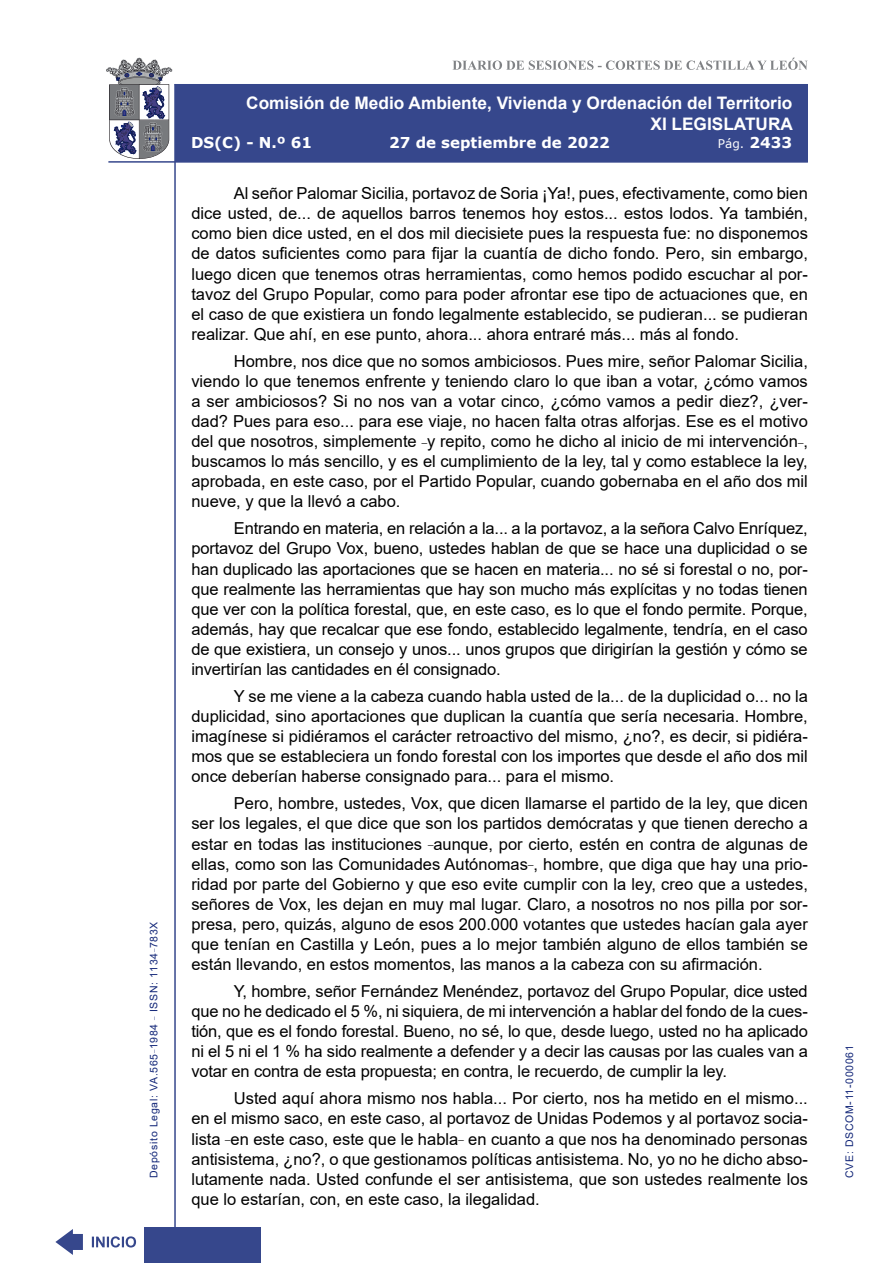
<style>
.page{position:relative;width:893px;height:1263px;background:#fff}
.page>*{position:absolute;margin:0;border:0;box-sizing:border-box;transform-origin:0 0}
.t1{font:700 17.25px/20.7px "Arial";color:#fff;text-align:right}
.t2{font:16.5px/20.1px "Arial";color:#000;text-align:justify}
.t3{font:700 15px "Verdana";color:#fff}
.t4{font:12px "Verdana";color:#fff}
.t5{font:10.5px "Arial";letter-spacing:.065em;color:#122678}
.s1{font-weight:700;font-size:15px}
</style>
<div class="page">
<svg style="left:452px;top:58px;width:356px;height:12px"></svg>
<hr style="left:174px;top:84px;width:2px;height:1179px;background:#36478c">
<div style="left:144px;top:1227px;width:117px;height:36px;background:#36478c"></div>
<div style="left:175px;top:84px;width:633px;height:78px;background:#36478c"></div>
<hr style="left:108px;top:161px;width:700px;height:2px;background:#36478c">
<svg style="left:92px;top:1236px;width:44px;height:11px"></svg>
<svg style="left:55px;top:1229px;width:28px;height:26px"></svg>
<svg style="left:106px;top:58px;width:66px;height:101px"></svg>
<p class="t5" style="left:146px;top:1178px;width:258px;rotate:-90deg">Depósito Legal: VA.565<sup>_</sup>1984 <sup>_</sup> ISSN: 1134<sup>_</sup>783X</p>
<p class="t1" style="left:246px;top:93px;width:548px">Comisión de Medio Ambiente, Vivienda y Ordenación del Territorio<br>XI LEGISLATURA</p>
<p class="t3" style="left:191px;top:132px;width:123px">DS(C) - N.º 61</p>
<p class="t3" style="left:389px;top:132px;width:222px">27 de septiembre de 2022</p>
<p class="t4" style="left:718px;top:135px;width:76px">Pág. <span class="s1">2433</span></p>
<p class="t2" style="left:191px;top:183px;width:618px;text-indent:43px">Al señor Palomar Sicilia, portavoz de Soria ¡Ya!, pues, efectivamente, como bien dice usted, de... de aquellos barros tenemos hoy estos... estos lodos. Ya también, como bien dice usted, en el dos mil diecisiete pues la respuesta fue: no disponemos de datos suficientes como para fijar la cuantía de dicho fondo. Pero, sin embargo, luego dicen que tenemos otras herramientas, como hemos podido escuchar al por&shy;tavoz del Grupo Popular, como para poder afrontar ese tipo de actuaciones que, en el caso de que existiera un fondo legalmente establecido, se pudieran... se pudieran realizar. Que ahí, en ese punto, ahora... ahora entraré más... más al fondo.</p>
<p class="t2" style="left:191px;top:351px;width:618px;text-indent:43px">Hombre, nos dice que no somos ambiciosos. Pues mire, señor Palomar Sicilia, viendo lo que tenemos enfrente y teniendo claro lo que iban a votar, ¿cómo vamos a ser ambiciosos? Si no nos van a votar cinco, ¿cómo vamos a pedir diez?, ¿ver&shy;dad? Pues para eso... para ese viaje, no hacen falta otras alforjas. Ese es el motivo del que nosotros, simplemente <sup>_</sup>y repito, como he dicho al inicio de mi intervención<sup>_</sup>, buscamos lo más sencillo, y es el cumplimiento de la ley, tal y como establece la ley, aprobada, en este caso, por el Partido Popular, cuando gobernaba en el año dos mil nueve, y que la llevó a cabo.</p>
<p class="t2" style="left:191px;top:518px;width:618px;text-indent:43px">Entrando en materia, en relación a la... a la portavoz, a la señora Calvo Enríquez, portavoz del Grupo Vox, bueno, ustedes hablan de que se hace una duplicidad o se han duplicado las aportaciones que se hacen en materia... no sé si forestal o no, por&shy;que realmente las herramientas que hay son mucho más explícitas y no todas tienen que ver con la política forestal, que, en este caso, es lo que el fondo permite. Porque, además, hay que recalcar que ese fondo, establecido legalmente, tendría, en el caso de que existiera, un consejo y unos... unos grupos que dirigirían la gestión y cómo se invertirían las cantidades en él consignado.</p>
<p class="t2" style="left:191px;top:686px;width:618px;text-indent:43px">Y se me viene a la cabeza cuando habla usted de la... de la duplicidad o... no la duplicidad, sino aportaciones que duplican la cuantía que sería necesaria. Hombre, imagínese si pidiéramos el carácter retroactivo del mismo, ¿no?, es decir, si pidiéra&shy;mos que se estableciera un fondo forestal con los importes que desde el año dos mil once deberían haberse consignado para... para el mismo.</p>
<p class="t2" style="left:191px;top:793px;width:618px;text-indent:43px">Pero, hombre, ustedes, Vox, que dicen llamarse el partido de la ley, que dicen ser los legales, el que dice que son los partidos demócratas y que tienen derecho a estar en todas las instituciones <sup>_</sup>aunque, por cierto, estén en contra de algunas de ellas, como son las Comunidades Autónomas<sup>_</sup>, hombre, que diga que hay una prio&shy;ridad por parte del Gobierno y que eso evite cumplir con la ley, creo que a ustedes, señores de Vox, les dejan en muy mal lugar. Claro, a nosotros no nos pilla por sor&shy;presa, pero, quizás, alguno de esos 200.000 votantes que ustedes hacían gala ayer que tenían en Castilla y León, pues a lo mejor también alguno de ellos también se están llevando, en estos momentos, las manos a la cabeza con su afirmación.</p>
<p class="t2" style="left:191px;top:981px;width:618px;text-indent:43px">Y, hombre, señor Fernández Menéndez, portavoz del Grupo Popular, dice usted que no he dedicado el 5 %, ni siquiera, de mi intervención a hablar del fondo de la cues&shy;tión, que es el fondo forestal. Bueno, no sé, lo que, desde luego, usted no ha aplicado ni el 5 ni el 1 % ha sido realmente a defender y a decir las causas por las cuales van a votar en contra de esta propuesta; en contra, le recuerdo, de cumplir la ley.</p>
<p class="t2" style="left:191px;top:1088px;width:618px;text-indent:43px">Usted aquí ahora mismo nos habla... Por cierto, nos ha metido en el mismo... en el mismo saco, en este caso, al portavoz de Unidas Podemos y al portavoz socia&shy;lista <sup>_</sup>en este caso, este que le habla<sup>_</sup> en cuanto a que nos ha denominado personas antisistema, ¿no?, o que gestionamos políticas antisistema. No, yo no he dicho abso&shy;lutamente nada. Usted confunde el ser antisistema, que son ustedes realmente los que lo estarían, con, en este caso, la ilegalidad.</p>
<p class="t5" style="left:842px;top:1178px;width:134px;rotate:-90deg">CVE: DSCOM-11-000061</p>
</div>
